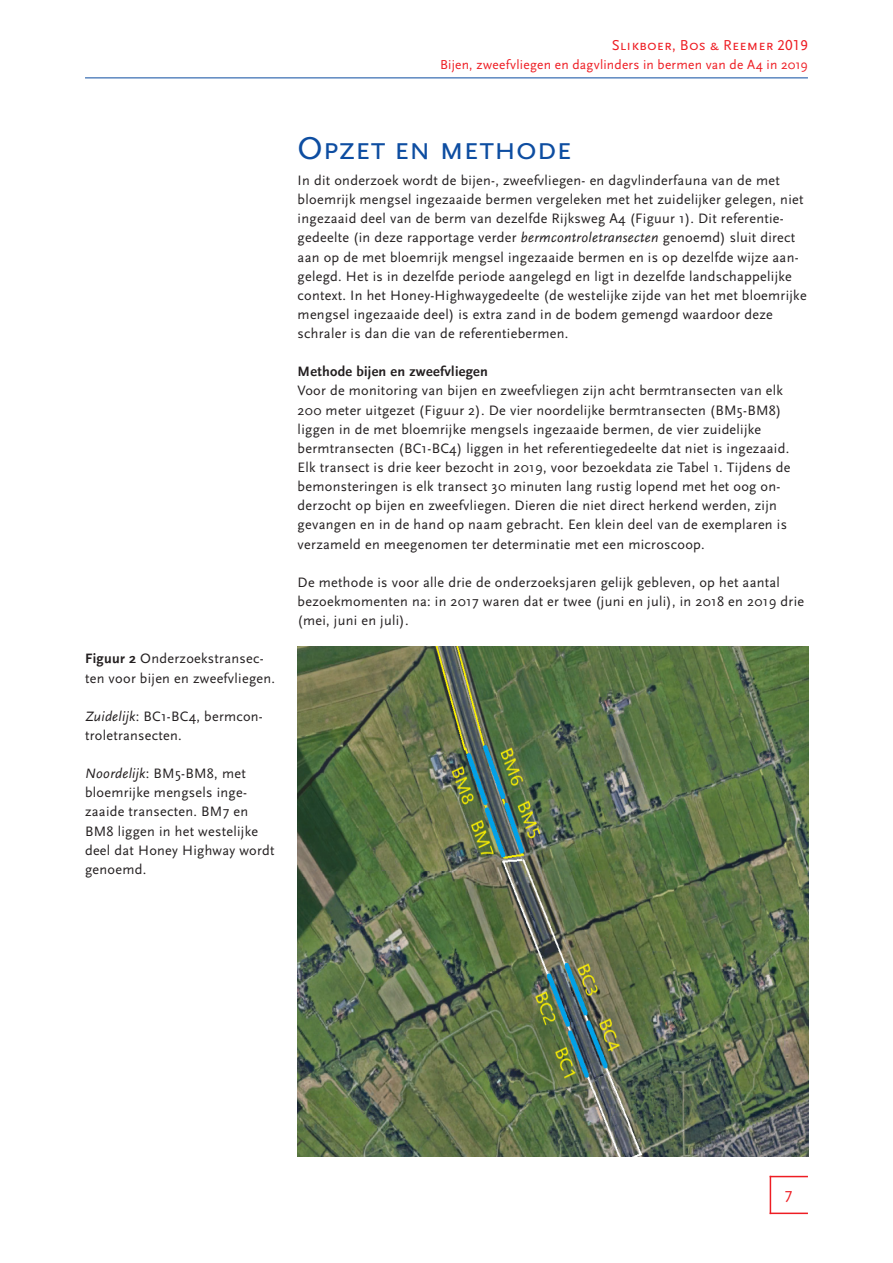
<style>
.page{position:relative;width:893px;height:1263px;background:#fff}
.page>*{position:absolute;margin:0;border:0;box-sizing:border-box;transform-origin:0 0}
.kopje_1{font:33px "Scala Sans Caps";letter-spacing:-.015em;color:#0d4da1}
.t1{font:16.5px "Scala Sans";color:#ee1d23}
.t2{font:15px "Scala Sans Caps";letter-spacing:.01em;color:#ee1d23}
.brood{font:14.25px/19.2px "Scala Sans";letter-spacing:.02em;color:#231f20}
.bovenkopje{font:14.25px/19.2px "Scala Sans";letter-spacing:.02em;color:#231f20}
.brood-2{font:700 14.25px "Scala Sans";letter-spacing:.02em;color:#231f20}
.t3{font:13.5px "Scala Sans";letter-spacing:.02em;color:#ee1d23}
.s1{font-weight:700}
.s2{font-style:italic}
</style>
<div class="page">
<hr style="left:85px;top:77px;width:723px;height:1px;background:#0d4da1">
<hr style="left:770px;top:1176px;width:38px;height:1px;background:#ee1d23">
<hr style="left:770px;top:1212px;width:38px;height:2px;background:#ee1d23">
<hr style="left:770px;top:1176px;width:1px;height:38px;background:#ee1d23">
<img style="left:298px;top:646px;width:510px;height:511px">
<p class="t2" style="left:612px;top:37px;width:198px">Slikboer, Bos &amp; Reemer 2019</p>
<p class="t3" style="left:440px;top:57px;width:369px">Bijen, zweefvliegen en dagvlinders in bermen van de A4 in 2019</p>
<p class="bovenkopje" style="left:85px;top:649px;width:190px"><span class="s1">Figuur 2</span> Onderzoekstransec&shy;ten voor bijen en zweefvliegen.</p>
<p class="bovenkopje" style="left:85px;top:707px;width:179px"><span class="s2">Zuidelijk</span>: BC1-BC4, bermcon&shy;troletransecten.</p>
<p class="bovenkopje" style="left:85px;top:764px;width:191px"><span class="s2">Noordelijk</span>: BM5-BM8, met bloemrijke mengsels inge&shy;zaaide transecten. BM7 en<br>BM8 liggen in het westelijke deel dat Honey Highway wordt genoemd.</p>
<p class="kopje_1" style="left:298px;top:130px;width:276px">Opzet en methode</p>
<p class="brood" style="left:298px;top:171px;width:511px">In dit onderzoek wordt de bijen-, zweefvliegen- en dagvlinderfauna van de met bloemrijk mengsel ingezaaide bermen vergeleken met het zuidelijker gelegen, niet ingezaaid deel van de berm van dezelfde Rijksweg A4 (Figuur 1). Dit referentie&shy;gedeelte (in deze rapportage verder <span class="s2">bermcontroletransecten</span> genoemd) sluit direct aan op de met bloemrijk mengsel ingezaaide bermen en is op dezelfde wijze aan&shy;gelegd. Het is in dezelfde periode aangelegd en ligt in dezelfde landschappelijke context. In het Honey-Highwaygedeelte (de westelijke zijde van het met bloemrijke mengsel ingezaaide deel) is extra zand in de bodem gemengd waardoor deze schraler is dan die van de referentiebermen.</p>
<p class="brood-2" style="left:298px;top:364px;width:192px">Methode bijen en zweefvliegen</p>
<p class="brood" style="left:298px;top:381px;width:494px">Voor de monitoring van bijen en zweefvliegen zijn acht bermtransecten van elk 200 meter uitgezet (Figuur 2). De vier noordelijke bermtransecten (BM5-BM8) liggen in de met bloemrijke mengsels ingezaaide bermen, de vier zuidelijke bermtransecten (BC1-BC4) liggen in het referentiegedeelte dat niet is ingezaaid.<br>Elk transect is drie keer bezocht in 2019, voor bezoekdata zie Tabel 1. Tijdens de bemonsteringen is elk transect 30 minuten lang rustig lopend met het oog on&shy;derzocht op bijen en zweefvliegen. Dieren die niet direct herkend werden, zijn gevangen en in de hand op naam gebracht. Een klein deel van de exemplaren is verzameld en meegenomen ter determinatie met een microscoop.</p>
<p class="brood" style="left:298px;top:573px;width:508px">De methode is voor alle drie de onderzoeksjaren gelijk gebleven, op het aantal bezoekmomenten na: in 2017 waren dat er twee (juni en juli), in 2018 en 2019 drie (mei, juni en juli).</p>
<p class="t1" style="left:785px;top:1185px;width:9px">7</p>
</div>
